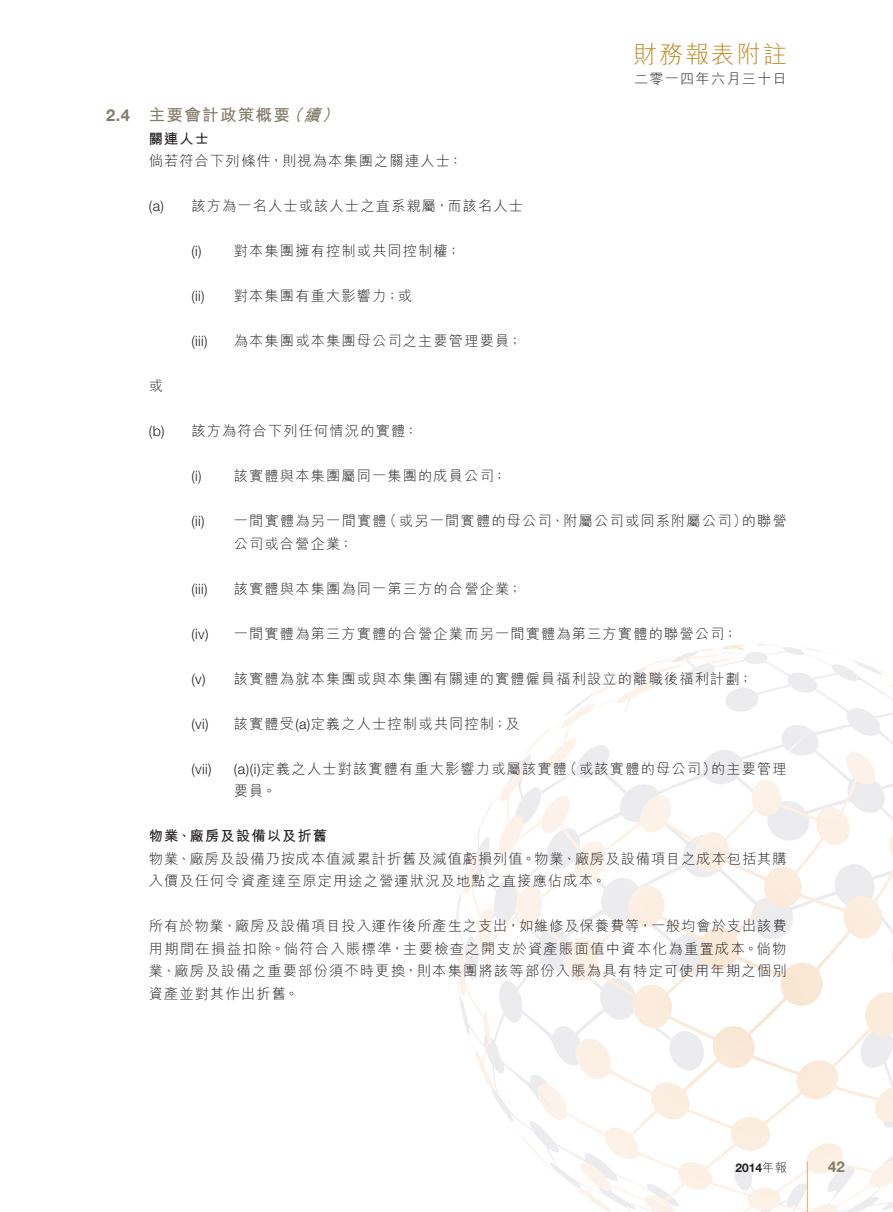
<style>
.page{position:relative;width:893px;height:1212px;background:#fff}
.page>*{position:absolute;margin:0;border:0;box-sizing:border-box;transform-origin:0 0}
.t1{font:300 24px "M Hei HK";letter-spacing:.08em;color:#be8a20}
.Heading_1{font:700 16.5px "M Hei HK";letter-spacing:.08em;color:#847b69}
.Heading_1-2{font:italic 700 16.5px "M Hei HK";color:#847b69}
.Heading_1-3{font:700 16.5px "Helvetica Neue LT Std";color:#847b69}
.t2{font:700 15px "Helvetica Neue LT Std";color:#847b69}
.Body_Text{font:300 14.25px/22.5px "M Hei HK";letter-spacing:.08em;color:#231f20}
.Body_Text-2{font:300 14.25px "Helvetica Neue LT Std";letter-spacing:.03em;color:#231f20}
.Heading_2{font:700 14.25px "M Hei HK";letter-spacing:.08em;color:#231f20}
.t3{font:700 12px "Helvetica Neue LT Std";color:#231f20}
.s1{font-family:"Helvetica Neue LT Std"}
.s2{font-family:"M Hei HK";font-weight:300}
</style>
<div class="page">
<svg style="left:455px;top:905px;width:31px;height:175px"></svg>
<svg style="left:759px;top:650px;width:134px;height:115px"></svg>
<svg style="left:486px;top:765px;width:407px;height:447px"></svg>
<svg style="left:632px;top:1195px;width:44px;height:17px"></svg>
<svg style="left:458px;top:655px;width:301px;height:250px"></svg>
<svg style="left:684px;top:644px;width:132px;height:11px"></svg>
<hr style="left:807px;top:1161px;width:1px;height:51px;background:#dfb77c">
<p class="Heading_1-3" style="left:106px;top:105px;width:25px">2.4</p>
<p class="Heading_1" style="left:149px;top:103px;width:143px">主要會計政策概要</p>
<p class="Heading_1-2" style="left:285px;top:103px;width:24px">（</p>
<p class="Heading_1-2" style="left:322px;top:103px;width:24px">(</p>
<p class="Heading_1-2" style="left:304px;top:103px;width:24px">續</p>
<p class="Heading_2" style="left:149px;top:128px;width:62px">關連人士</p>
<p class="Body_Text" style="left:149px;top:149px;width:315px">倘若符合下列條件，則視為本集團之關連人士：</p>
<p class="Body_Text" style="left:191px;top:194px;width:333px">該方為一名人士或該人士之直系親屬，而該名人士</p>
<p class="Body_Text-2" style="left:149px;top:197px;width:17px">)a(</p>
<p class="Body_Text" style="left:149px;top:374px;width:16px">或</p>
<p class="Body_Text-2" style="left:149px;top:422px;width:17px">b( )</p>
<p class="Body_Text-2" style="left:191px;top:242px;width:12px">)i(</p>
<p class="Body_Text" style="left:234px;top:239px;width:228px">對本集團擁有控制或共同控制權;</p>
<p class="Body_Text-2" style="left:191px;top:287px;width:15px">)i i(</p>
<p class="Body_Text" style="left:234px;top:284px;width:180px">對本集團有重大影響力；或</p>
<p class="Body_Text-2" style="left:191px;top:332px;width:18px">(iii)</p>
<p class="Body_Text" style="left:234px;top:329px;width:290px">為本集團或本集團母公司之主要管理要員;</p>
<p class="Body_Text" style="left:191px;top:419px;width:228px">該方為符合下列任何情況的實體：</p>
<p class="Body_Text-2" style="left:191px;top:467px;width:12px">)i(</p>
<p class="Body_Text" style="left:234px;top:464px;width:274px">該實體與本集團屬同一集團的成員公司;</p>
<h1 class="t1" style="left:633px;top:42px;width:155px">財務報表附註</h1>
<p class="Body_Text" style="left:634px;top:67px;width:154px">二零一四年六月三十日</p>
<p class="Body_Text-2" style="left:191px;top:512px;width:15px">)i i(</p>
<p class="Body_Text" style="left:383px;top:509px;width:366px">（或另一間實體的母公司、附屬公司或同系附屬公司）</p>
<p class="Body_Text" style="left:742px;top:509px;width:47px">的聯營</p>
<p class="Body_Text" style="left:234px;top:509px;width:154px">一間實體為另一間實體</p>
<p class="Body_Text-2" style="left:191px;top:580px;width:18px">(iii)</p>
<p class="Body_Text" style="left:234px;top:532px;width:121px">公司或合營企業;</p>
<p class="Body_Text" style="left:234px;top:577px;width:290px">該實體與本集團為同一第三方的合營企業;</p>
<p class="Body_Text-2" style="left:191px;top:625px;width:19px">i v( )</p>
<p class="Body_Text" style="left:234px;top:622px;width:505px">一間實體為第三方實體的合營企業而另一間實體為第三方實體的聯營公司;</p>
<p class="Body_Text-2" style="left:191px;top:670px;width:16px">)v(</p>
<p class="Body_Text" style="left:234px;top:667px;width:520px">該實體為就本集團或與本集團有關連的實體僱員福利設立的離職後福利計劃;</p>
<p class="Body_Text-2" style="left:191px;top:715px;width:19px">(vi)</p>
<p class="Body_Text" style="left:234px;top:712px;width:287px">該實體受 <span class="s1">)a(</span> 定義之人士控制或共同控制；及</p>
<p class="Body_Text-2" style="left:191px;top:760px;width:22px">(vii)</p>
<p class="Body_Text" style="left:563px;top:757px;width:155px">（或該實體的母公司）</p>
<p class="Body_Text" style="left:234px;top:757px;width:335px"><span class="s1">(a )i) (</span> 定義之人士對該實體有重大影響力或屬該實體</p>
<p class="Body_Text" style="left:711px;top:757px;width:77px">的主要管理</p>
<p class="Body_Text" style="left:234px;top:779px;width:44px">要員。</p>
<p class="Heading_2" style="left:149px;top:825px;width:180px">物業、廠房及設備以及折舊</p>
<p class="Body_Text" style="left:149px;top:847px;width:639px">物業、廠房及設備乃按成本值減累計折舊及減值虧損列值。物業、廠房及設備項目之成本包括其購入價及任何令資產達至原定用途之營運狀況及地點之直接應佔成本。</p>
<p class="Body_Text" style="left:149px;top:914px;width:639px;text-align:justify">所有於物業、廠房及設備項目投入運作後所產生之支出，如維修及保養費等，一般均會於支出該費用期間在損益扣除。倘符合入賬標準，主要檢查之開支於資產賬面值中資本化為重置成本。倘物業、廠房及設備之重要部份須不時更換，則本集團將該等部份入賬為具有特定可使用年期之個別資產並對其作出折舊。</p>
<p class="t3" style="left:735px;top:1160px;width:53px">2014<span class="s2">年報</span></p>
<p class="t2" style="left:828px;top:1157px;width:18px">42</p>
</div>
